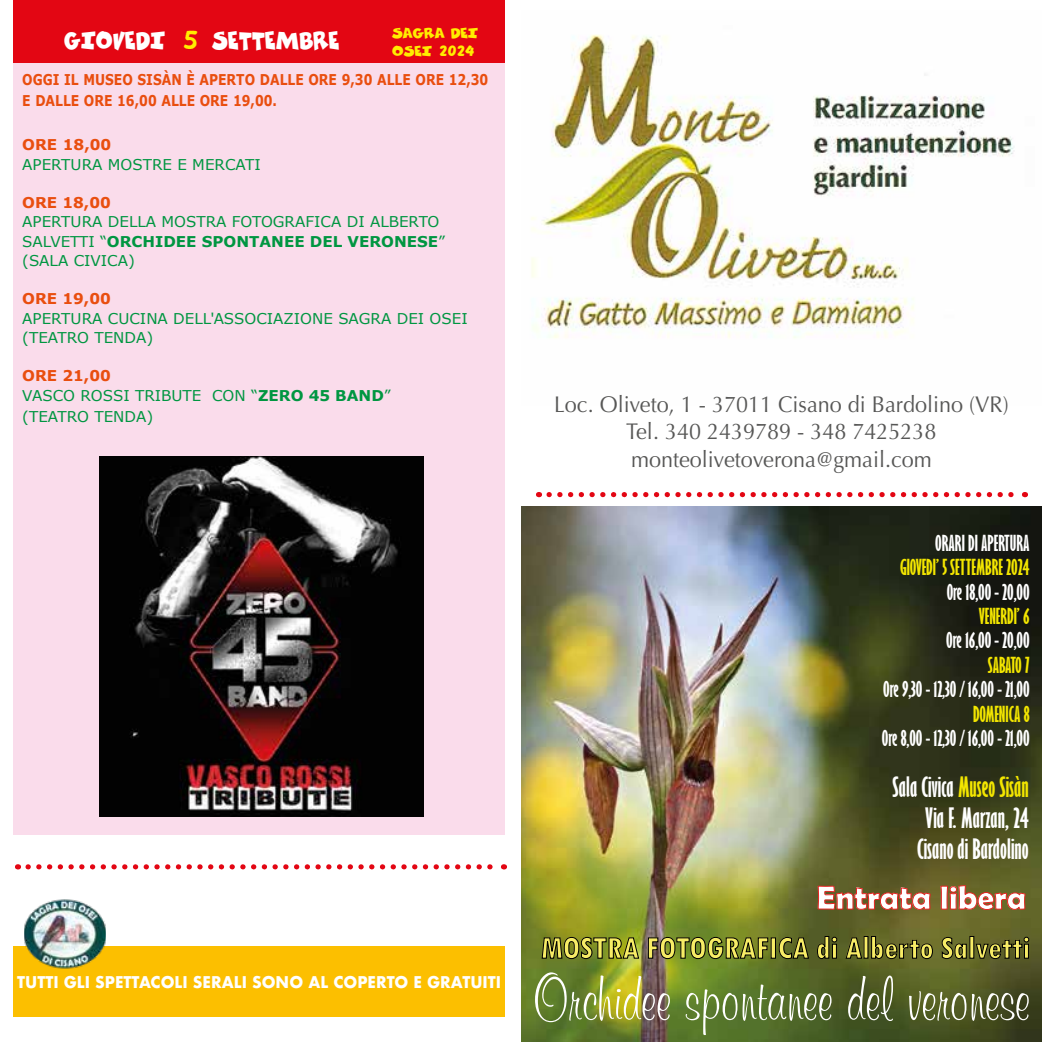
<style>
.page{position:relative;width:1042px;height:1042px;background:#fff}
.page>*{position:absolute;margin:0;border:0;box-sizing:border-box;transform-origin:0 0}
.t1{font:66.67px "Murray Hill BT";color:#fff;scale:.96 1}
.t2{font:700 condensed 33.25px "Tw Cen";color:#f7ec66}
.t3{font:700 33.25px "Berlin Sans FB Demi";color:#fff}
.t4{font:700 extra-condensed 25.9px/31px "Gill Sans";color:#fff;text-align:right}
.t5{font:24.5px "Comics Car Toon";color:#fff;scale:.85 1}
.t6{font:22.75px/27.3px "Optima";color:#575756;text-align:center;scale:.95 1}
.t7{font:700 extra-condensed 20.3px "Gill Sans";color:#fff}
.t8{font:700 extra-condensed 20.3px "Gill Sans";color:#f3e600}
.t9{font:700 15.75px "Futura";color:#fff;scale:.95 1}
.t10{font:14.88px/19.2px "Verdana";color:#009641}
.t11{font:700 14.88px/21px "Verdana";color:#e94e0f;scale:.83 1}
.t12{font:700 14.88px "Verdana";color:#e94e0f}
.t13{font:14.17px/17px "Comics Car Toon";color:#ffed00}
.s1{font-family:"Cartoon";font-style:italic;font-size:31.5px;color:#ffed00}
.s2{font-family:"Cartoon";font-weight:100;font-size:15.75px}
.s3{font-weight:700}
.s4{font-weight:700;color:#e94e0f}
.s5{color:#f3e600}
</style>
<div class="page">
<img style="left:531px;top:34px;width:484px;height:304px">
<svg style="left:539px;top:492px;width:10px;height:5px"></svg>
<svg style="left:549px;top:492px;width:476px;height:5px"></svg>
<svg style="left:28px;top:864px;width:476px;height:5px"></svg>
<div style="left:13px;top:13px;width:491px;height:822px;background:#fadceb"></div>
<div style="left:14px;top:0;width:491px;height:63px;background:#e30613"></div>
<div style="left:14px;top:946px;width:491px;height:71px;background:#fcbf00"></div>
<img style="left:25px;top:899px;width:81px;height:70px">
<img style="left:99px;top:456px;width:324px;height:360px">
<img style="left:521px;top:506px;width:521px;height:536px">
<h3 class="t5" style="left:64px;top:29px;width:325px">GIOVEDI <span class="s1">5</span> SETTEMBRE</h3>
<p class="t13" style="left:392px;top:25px;width:87px">SAGRA DEI<br>OSEI <span class="s2">2024</span></p>
<p class="t11" style="left:22px;top:69px;width:563px">OGGI IL MUSEO SISÀN È APERTO DALLE ORE 9,30 ALLE ORE 12,30<br>E DALLE ORE 16,00 ALLE ORE 19,00.</p>
<p class="t12" style="left:22px;top:135px;width:91px">ORE 18,00</p>
<p class="t10" style="left:22px;top:155px;width:240px">APERTURA MOSTRE E MERCATI</p>
<p class="t12" style="left:22px;top:193px;width:90px">ORE 18,00</p>
<p class="t10" style="left:22px;top:213px;width:424px">APERTURA DELLA MOSTRA FOTOGRAFICA DI ALBERTO<br>SALVETTI “<span class="s3">ORCHIDEE SPONTANEE DEL VERONESE</span>” (SALA CIVICA)</p>
<p class="t12" style="left:22px;top:289px;width:90px">ORE 19,00</p>
<p class="t10" style="left:22px;top:309px;width:447px">APERTURA CUCINA DELL'ASSOCIAZIONE SAGRA DEI OSEI (TEATRO TENDA)</p>
<p class="t10" style="left:22px;top:367px;width:370px"><span class="s4">ORE 21,00<br></span>VASCO ROSSI TRIBUTE CON “<span class="s3">ZERO 45 BAND</span>”</p>
<p class="t10" style="left:22px;top:407px;width:133px">(TEATRO TENDA)</p>
<p class="t9" style="left:17px;top:971px;width:511px">TUTTI GLI SPETTACOLI SERALI SONO AL COPERTO E GRATUITI</p>
<h3 class="t6" style="left:554px;top:391px;width:480px">Loc. Oliveto, 1 - 37011 Cisano di Bardolino (VR)<br>Tel. 340 2439789 - 348 7425238 monteolivetoverona@gmail.com</h3>
<h3 class="t7" style="left:935px;top:531px;width:96px">ORARI DI APERTURA</h3>
<h3 class="t7" style="left:946px;top:579px;width:84px">Ore 18,00 - 20,00</h3>
<h3 class="t7" style="left:946px;top:628px;width:85px">Ore 16,00 - 20,00</h3>
<h3 class="t7" style="left:883px;top:677px;width:148px">Ore 9,30 - 12,30 / 16,00 - 21,00</h3>
<h3 class="t7" style="left:882px;top:725px;width:149px">Ore 8,00 - 12,30 / 16,00 - 21,00</h3>
<h3 class="t8" style="left:900px;top:555px;width:131px">GIOVEDI’ 5 SETTEMBRE 2024</h3>
<h3 class="t8" style="left:979px;top:604px;width:52px">VENERDI’ 6</h3>
<h3 class="t8" style="left:988px;top:652px;width:43px">SABATO 7</h3>
<h3 class="t8" style="left:973px;top:701px;width:58px">DOMENICA 8</h3>
<h3 class="t4" style="left:892px;top:771px;width:138px">Sala Civica <span class="s5">Museo Sisàn<br></span>Via F. Marzan, 24<br>Cisano di Bardolino</h3>
<h2 class="t3" style="left:817px;top:878px;width:211px">Entrata libera</h2>
<h2 class="t2" style="left:541px;top:927px;width:490px">MOSTRA FOTOGRAFICA di Alberto Salvetti</h2>
<h1 class="t1" style="left:533px;top:960px;width:520px">Orchidee spontanee del veronese</h1>
</div>
